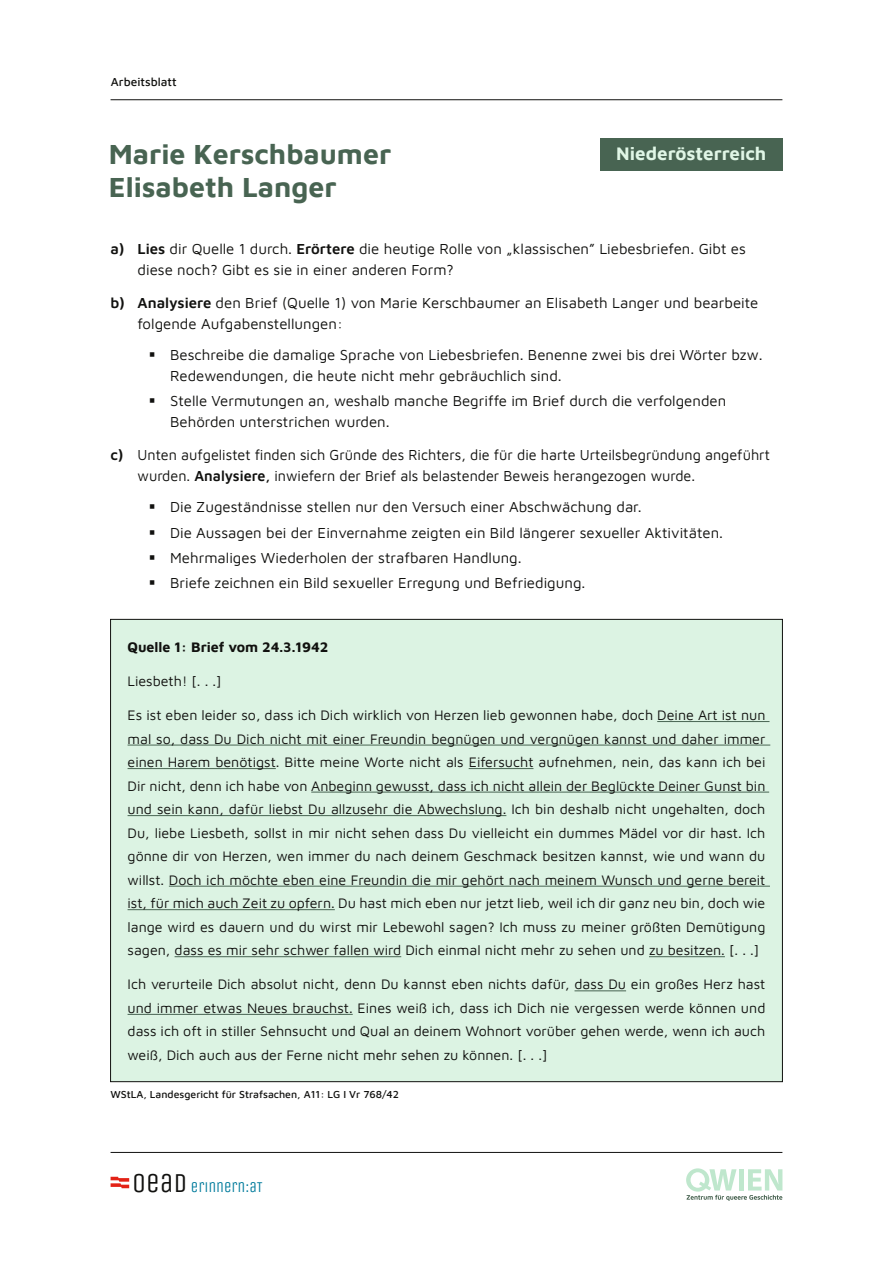
<style>
.page{position:relative;width:893px;height:1263px;background:#fff}
.page>*{position:absolute;margin:0;border:0;box-sizing:border-box;transform-origin:0 0}
.t1{font:700 28.5px/33px "Maven Pro";color:#486452}
.t2{font:700 18.75px "Maven Pro";color:#e0f6e6}
.t3{font:15px/21px "Maven Pro";color:#11110f}
.t4{font:15px/21px "Maven Pro";color:#11110f;scale:.96 1}
.t5{font:15px "Unica One";color:#007b9c}
.t6{font:14.25px/23.5px "Maven Pro";color:#11110f;text-align:justify}
.t7{font:700 14.25px "Maven Pro";color:#11110f}
.t8{font:500 12px "Maven Pro";color:#11110f}
.t9{font:500 10.5px "Maven Pro";color:#11110f}
.s1{font-weight:600}
.s2{font-size:27.45px;color:#11110f}
</style>
<div class="page">
<svg style="left:686px;top:1168px;width:96px;height:33px"></svg>
<svg style="left:111px;top:1177px;width:18px;height:11px"></svg>
<hr style="left:111px;top:1152px;width:671px;height:1px;background:#11110f">
<hr style="left:111px;top:99px;width:671px;height:1px;background:#11110f">
<div style="left:111px;top:619px;width:671px;height:463px;background:#dcf3e3"></div>
<hr style="left:657px;top:721px;width:112px;height:1px;background:#486452">
<hr style="left:128px;top:745px;width:642px;height:1px;background:#486452">
<hr style="left:128px;top:768px;width:148px;height:1px;background:#486452">
<hr style="left:469px;top:768px;width:64px;height:1px;background:#486452">
<hr style="left:311px;top:792px;width:458px;height:1px;background:#486452">
<hr style="left:128px;top:815px;width:378px;height:1px;background:#486452">
<hr style="left:169px;top:886px;width:601px;height:1px;background:#486452">
<hr style="left:128px;top:909px;width:207px;height:1px;background:#486452">
<hr style="left:175px;top:956px;width:226px;height:1px;background:#486452">
<hr style="left:649px;top:956px;width:76px;height:1px;background:#486452">
<hr style="left:574px;top:990px;width:52px;height:1px;background:#486452">
<hr style="left:128px;top:1014px;width:225px;height:1px;background:#486452">
<div style="left:600px;top:138px;width:182px;height:33px;background:#486452"></div>
<p class="t8" style="left:111px;top:74px;width:67px">Arbeitsblatt</p>
<h1 class="t1" style="left:109px;top:135px;width:284px">Marie Kerschbaumer<br>Elisabeth Langer</h1>
<h2 class="t2" style="left:616px;top:141px;width:152px">Niederösterreich</h2>
<p class="t3" style="left:138px;top:237px;width:610px;text-indent:-27px"><span class="s1">a) Lies</span> dir Quelle 1 durch. <span class="s1">Erörtere</span> die heutige Rolle von „klassischen” Liebesbriefen. Gibt es diese noch? Gibt es sie in einer anderen Form?</p>
<p class="t3" style="left:138px;top:291px;width:622px;text-indent:-27px"><span class="s1">b) Analysiere</span> den Brief (Quelle 1) von Marie Kerschbaumer an Elisabeth Langer und bearbeite folgende Aufgabenstellungen:</p>
<p class="t3" style="left:170px;top:344px;width:594px;text-indent:-21px">▪ Beschreibe die damalige Sprache von Liebesbriefen. Benenne zwei bis drei Wörter bzw.<br>Redewendungen, die heute nicht mehr gebräuchlich sind.</p>
<p class="t3" style="left:170px;top:390px;width:558px;text-indent:-21px">▪ Stelle Vermutungen an, weshalb manche Begriffe im Brief durch die verfolgenden<br>Behörden unterstrichen wurden.</p>
<p class="t4" style="left:138px;top:444px;width:660px;text-indent:-27px"><span class="s1">c)</span> Unten aufgelistet finden sich Gründe des Richters, die für die harte Urteilsbegründung angeführt wurden. <span class="s1">Analysiere,</span> inwiefern der Brief als belastender Beweis herangezogen wurde.</p>
<p class="t3" style="left:149px;top:496px;width:494px">▪ Die Zugeständnisse stellen nur den Versuch einer Abschwächung dar.</p>
<p class="t3" style="left:149px;top:521px;width:576px">▪ Die Aussagen bei der Einvernahme zeigten ein Bild längerer sexueller Aktivitäten.</p>
<p class="t3" style="left:149px;top:546px;width:374px">▪ Mehrmaliges Wiederholen der strafbaren Handlung.</p>
<p class="t3" style="left:149px;top:572px;width:438px">▪ Briefe zeichnen ein Bild sexueller Erregung und Befriedigung.</p>
<p class="t7" style="left:128px;top:637px;width:202px">Quelle 1: Brief vom 24.3.1942</p>
<p class="t6" style="left:128px;top:668px;width:96px">Liesbeth! [. . .]</p>
<p class="t6" style="left:128px;top:702px;width:639px">Es ist eben leider so, dass ich Dich wirklich von Herzen lieb gewonnen habe, doch Deine Art ist nun mal so, dass Du Dich nicht mit einer Freundin begnügen und vergnügen kannst und daher immer einen Harem benötigst. Bitte meine Worte nicht als Eifersucht aufnehmen, nein, das kann ich bei Dir nicht, denn ich habe von Anbeginn gewusst, dass ich nicht allein der Beglückte Deiner Gunst bin und sein kann, dafür liebst Du allzusehr die Abwechslung. Ich bin deshalb nicht ungehalten, doch Du, liebe Liesbeth, sollst in mir nicht sehen dass Du vielleicht ein dummes Mädel vor dir hast. Ich gönne dir von Herzen, wen immer du nach deinem Geschmack besitzen kannst, wie und wann du willst. Doch ich möchte eben eine Freundin die mir gehört nach meinem Wunsch und gerne bereit ist, für mich auch Zeit zu opfern. Du hast mich eben nur jetzt lieb, weil ich dir ganz neu bin, doch wie lange wird es dauern und du wirst mir Lebewohl sagen? Ich muss zu meiner größten Demütigung sagen, dass es mir sehr schwer fallen wird Dich einmal nicht mehr zu sehen und zu besitzen. [. . .]</p>
<p class="t6" style="left:128px;top:972px;width:639px">Ich verurteile Dich absolut nicht, denn Du kannst eben nichts dafür, dass Du ein großes Herz hast und immer etwas Neues brauchst. Eines weiß ich, dass ich Dich nie vergessen werde können und dass ich oft in stiller Sehnsucht und Qual an deinem Wohnort vorüber gehen werde, wenn ich auch weiß, Dich auch aus der Ferne nicht mehr sehen zu können. [. . .]</p>
<p class="t9" style="left:111px;top:1087px;width:290px">WStLA, Landesgericht für Strafsachen, A11: LG I Vr 768/42</p>
<p class="t5" style="left:132px;top:1178px;width:132px"><span class="s2">OEAD</span> ERINNERN:AT</p>
</div>
